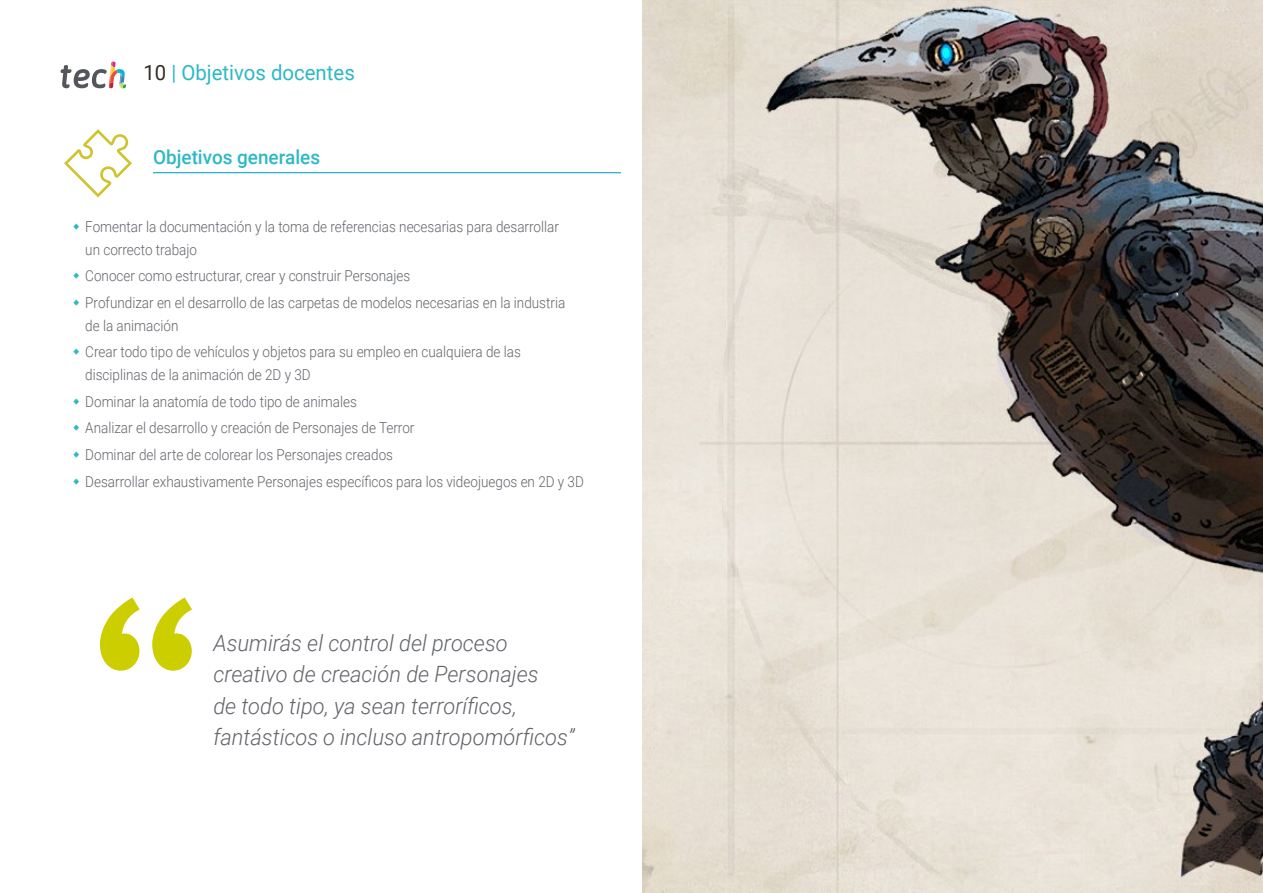
<style>
.page{position:relative;width:1263px;height:893px;background:#fff}
.page>*{position:absolute;margin:0;border:0;box-sizing:border-box;transform-origin:0 0}
.t1{font:italic 300 22.5px/31.5px "Roboto";color:#61646a}
.t2{font:21px "Roboto";color:#2db8c5}
.t3{font:500 19.5px "Roboto";color:#2db8c5}
.t4{font:300 15px/26.7px "Roboto";color:#61646a;scale:.9 1}
.s1{color:#312e20}
</style>
<div class="page">
<img style="left:642px;top:0;width:621px;height:893px">
<svg style="left:100px;top:597px;width:92px;height:74px"></svg>
<hr style="left:153px;top:172px;width:468px;height:1px;background:#2db8c5">
<svg style="left:64px;top:129px;width:68px;height:68px"></svg>
<svg style="left:61px;top:62px;width:65px;height:27px"></svg>
<h2 class="t2" style="left:144px;top:57px;width:213px"><span class="s1">10</span> | Objetivos docentes</h2>
<h3 class="t3" style="left:153px;top:144px;width:169px">Objetivos generales</h3>
<p class="t4" style="left:85px;top:215px;width:528px;line-height:22.5px">Fomentar la documentación y la toma de referencias necesarias para desarrollar un correcto trabajo</p>
<p class="t4" style="left:85px;top:262px;width:535px">Conocer como estructurar, crear y construir Personajes<br>Profundizar en el desarrollo de las carpetas de modelos necesarias en la industria</p>
<p class="t4" style="left:85px;top:311px;width:485px">de la animación<br>Crear todo tipo de vehículos y objetos para su empleo en cualquiera de las</p>
<p class="t4" style="left:85px;top:361px;width:556px">disciplinas de la animación de 2D y 3D<br>Dominar la anatomía de todo tipo de animales<br>Analizar el desarrollo y creación de Personajes de Terror<br>Dominar del arte de colorear los Personajes creados<br>Desarrollar exhaustivamente Personajes específicos para los videojuegos en 2D y 3D</p>
<h1 class="t1" style="left:213px;top:626px;width:363px">Asumirás el control del proceso creativo de creación de Personajes<br>de todo tipo, ya sean terroríficos, fantásticos o incluso antropomórficos”</h1>
</div>
